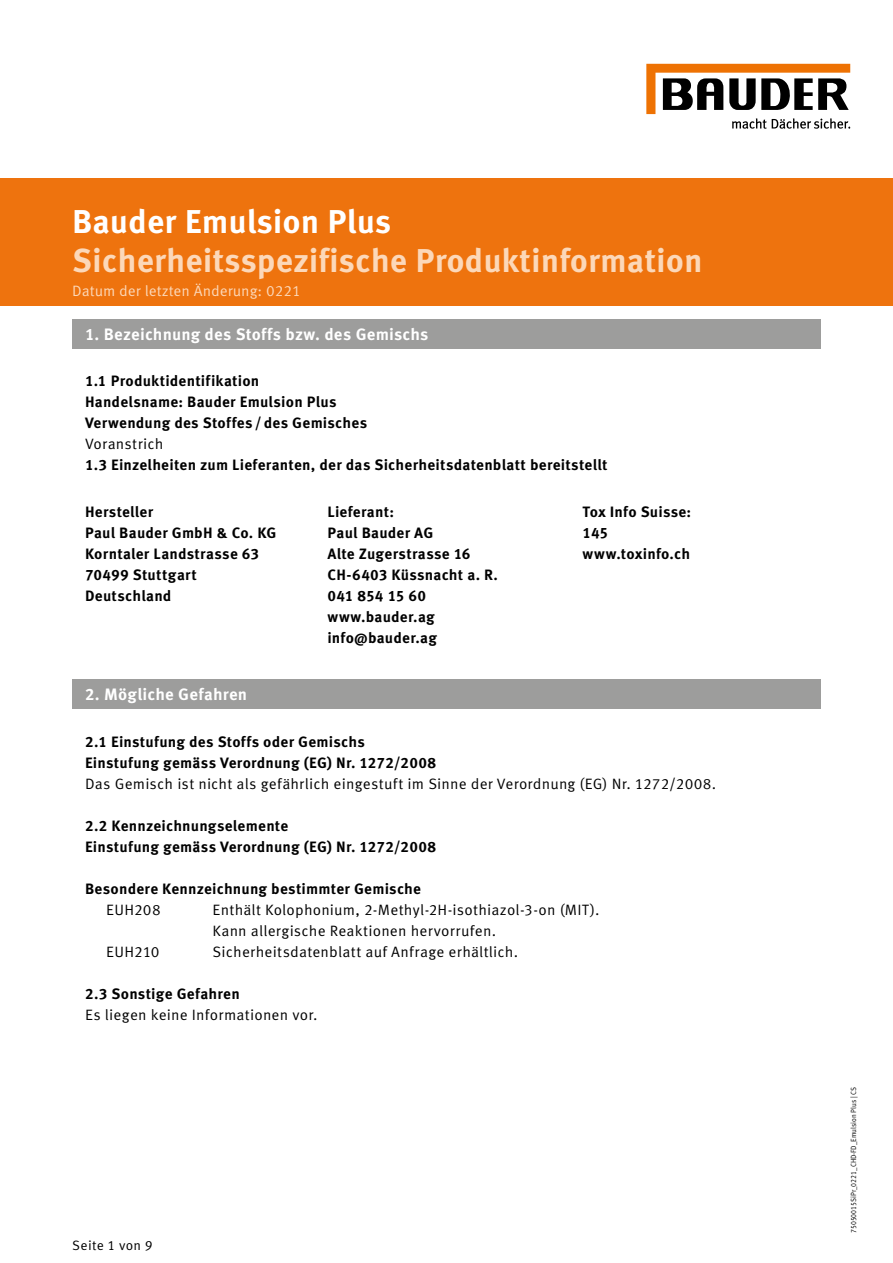
<style>
.page{position:relative;width:893px;height:1263px;background:#fff}
.page>*{position:absolute;margin:0;border:0;box-sizing:border-box;transform-origin:0 0}
.t1{font:700 33px "Meta Correspondence Pro";color:#fcd8b9}
.t2{font:700 33px "Meta Correspondence Pro";color:#fff}
.t3{font:700 16.5px "Meta Correspondence Pro";letter-spacing:.01em;color:#fff}
.t4{font:700 15px/21px "Meta Correspondence Pro";letter-spacing:.01em;color:#000}
.t5{font:15px/21px "Meta Correspondence Pro";letter-spacing:.01em;color:#000}
.t6{font:15px "Meta Correspondence Pro";color:#fcd8b9}
.t7{font:13.5px "Meta Correspondence Pro";letter-spacing:.02em;color:#000}
.t8{font:7.5px "Meta Correspondence Pro";color:#000;scale:.9 1}
</style>
<div class="page">
<svg style="left:646px;top:64px;width:204px;height:65px"></svg>
<div style="left:72px;top:679px;width:749px;height:30px;background:#9d9d9c"></div>
<div style="left:72px;top:319px;width:749px;height:30px;background:#9d9d9c"></div>
<div style="left:0;top:179px;width:893px;height:127px;background:#ee730e"></div>
<h1 class="t2" style="left:72px;top:196px;width:321px">Bauder Emulsion Plus</h1>
<h1 class="t1" style="left:72px;top:235px;width:632px">Sicherheitsspezifische Produktinformation</h1>
<p class="t6" style="left:72px;top:280px;width:230px">Datum der letzten Änderung: 0221</p>
<p class="t3" style="left:85px;top:322px;width:345px">1. Bezeichnung des Stoffs bzw. des Gemischs</p>
<p class="t4" style="left:85px;top:369px;width:284px">1.1 Produktidentifikation<br>Handelsname: Bauder Emulsion Plus<br>Verwendung des Stoffes / des Gemisches</p>
<p class="t5" style="left:85px;top:432px;width:80px">Voranstrich</p>
<p class="t4" style="left:85px;top:453px;width:524px">1.3 Einzelheiten zum Lieferanten, der das Sicherheitsdatenblatt bereitstellt</p>
<p class="t4" style="left:327px;top:501px;width:172px">Lieferant:<br>Paul Bauder AG<br>Alte Zugerstrasse 16<br>CH-6403 Küssnacht a. R.<br>041 854 15 60 www.bauder.ag info@bauder.ag</p>
<p class="t4" style="left:583px;top:501px;width:110px">Tox Info Suisse:<br>145 www.toxinfo.ch</p>
<p class="t4" style="left:85px;top:501px;width:193px">Hersteller<br>Paul Bauder GmbH &amp; Co. KG<br>Korntaler Landstrasse 63<br>70499 Stuttgart<br>Deutschland</p>
<p class="t3" style="left:85px;top:682px;width:164px">2. Mögliche Gefahren</p>
<p class="t4" style="left:85px;top:730px;width:353px">2.1 Einstufung des Stoffs oder Gemischs<br>Einstufung gemäss Verordnung (EG) Nr. 1272/2008</p>
<p class="t5" style="left:85px;top:772px;width:633px">Das Gemisch ist nicht als gefährlich eingestuft im Sinne der Verordnung (EG) Nr. 1272/2008.</p>
<p class="t4" style="left:85px;top:814px;width:353px">2.2 Kennzeichnungselemente<br>Einstufung gemäss Verordnung (EG) Nr. 1272/2008</p>
<p class="t4" style="left:85px;top:877px;width:338px">Besondere Kennzeichnung bestimmter Gemische</p>
<p class="t5" style="left:106px;top:898px;width:56px">EUH208</p>
<p class="t5" style="left:213px;top:898px;width:388px">Enthält Kolophonium, 2-Methyl-2H-isothiazol-3-on (MIT).<br>Kann allergische Reaktionen hervorrufen.</p>
<p class="t5" style="left:106px;top:940px;width:55px">EUH210</p>
<p class="t5" style="left:213px;top:940px;width:307px">Sicherheitsdatenblatt auf Anfrage erhältlich.</p>
<p class="t4" style="left:85px;top:982px;width:156px">2.3 Sonstige Gefahren</p>
<p class="t5" style="left:85px;top:1003px;width:234px">Es liegen keine Informationen vor.</p>
<p class="t7" style="left:72px;top:1235px;width:82px">Seite 1 von 9</p>
<p class="t8" style="left:848px;top:1233px;width:164px;rotate:-90deg">75050015SiPr_0221_CHD-FD_Emulsion Plus | CS</p>
</div>
